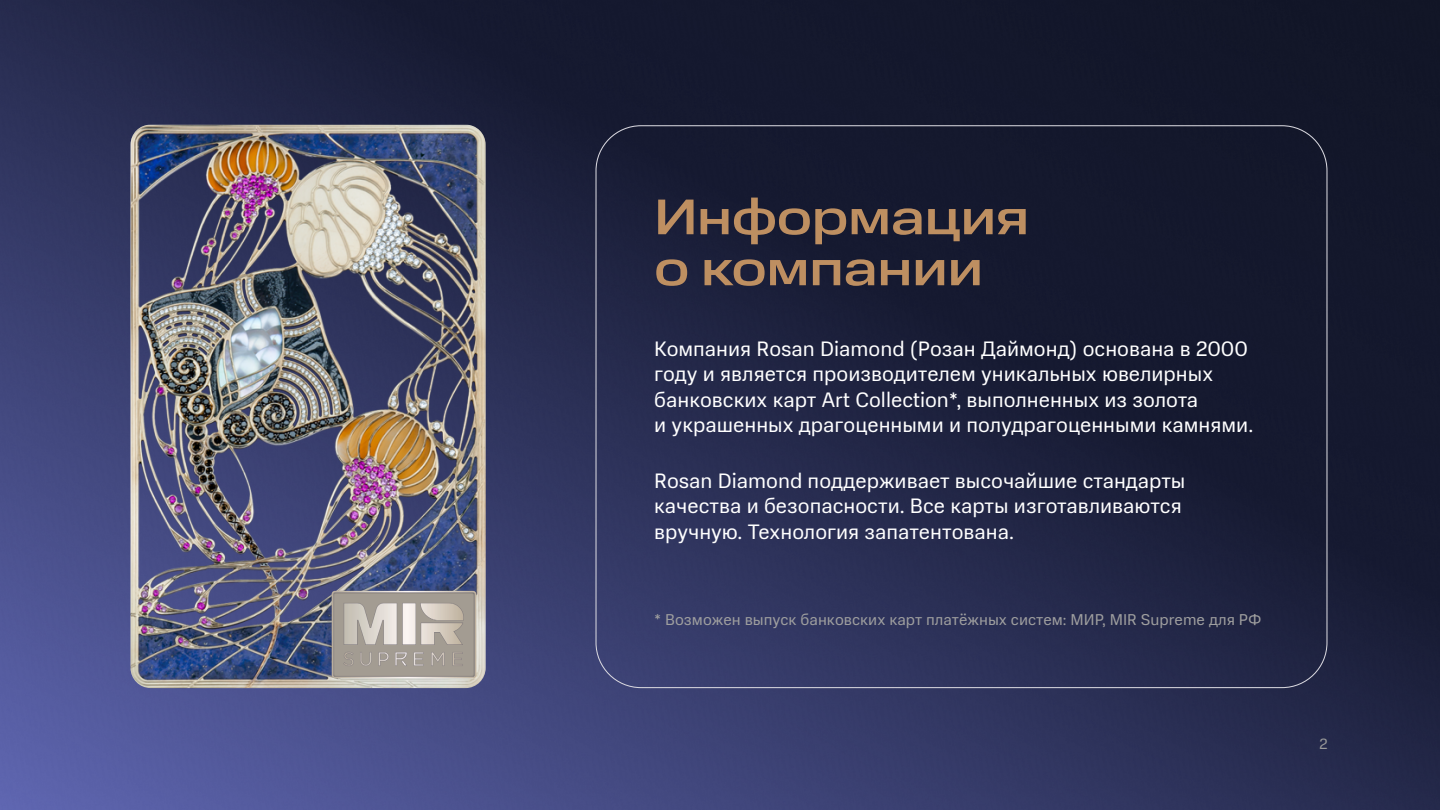
<style>
.page{position:relative;width:1440px;height:810px;background:#fff}
.page>*{position:absolute;margin:0;border:0;box-sizing:border-box;transform-origin:0 0}
.t1{font:500 50.25px/51px "MTS Wide";color:#be8f61}
.t2{font:21px/25.5px "MTS Sans";color:#fff}
.t3{font:15.75px "MTS Sans";color:#9f9f9f}
.t4{font:15px "MTS Sans";color:#999}
</style>
<div class="page">
<img style="left:0;top:0;width:1440px;height:810px">
<img style="left:130px;top:124px;width:356px;height:564px">
<img style="left:332px;top:591px;width:144px;height:87px">
<h1 class="t1" style="left:654px;top:191px;width:376px">Информация о компании</h1>
<p class="t2" style="left:654px;top:336px;width:601px">Компания Rosan Diamond (Розан Даймонд) основана в 2000 году и является производителем уникальных ювелирных банковских карт Art Collection*, выполненных из золота<br>и украшенных драгоценными и полудрагоценными камнями.</p>
<p class="t2" style="left:654px;top:468px;width:533px">Rosan Diamond поддерживает высочайшие стандарты качества и безопасности. Все карты изготавливаются вручную. Технология запатентована.</p>
<p class="t3" style="left:654px;top:611px;width:608px">* Возможен выпуск банковских карт платёжных систем: МИР, MIR Supreme для РФ</p>
<p class="t4" style="left:1319px;top:736px;width:10px">2</p>
</div>
